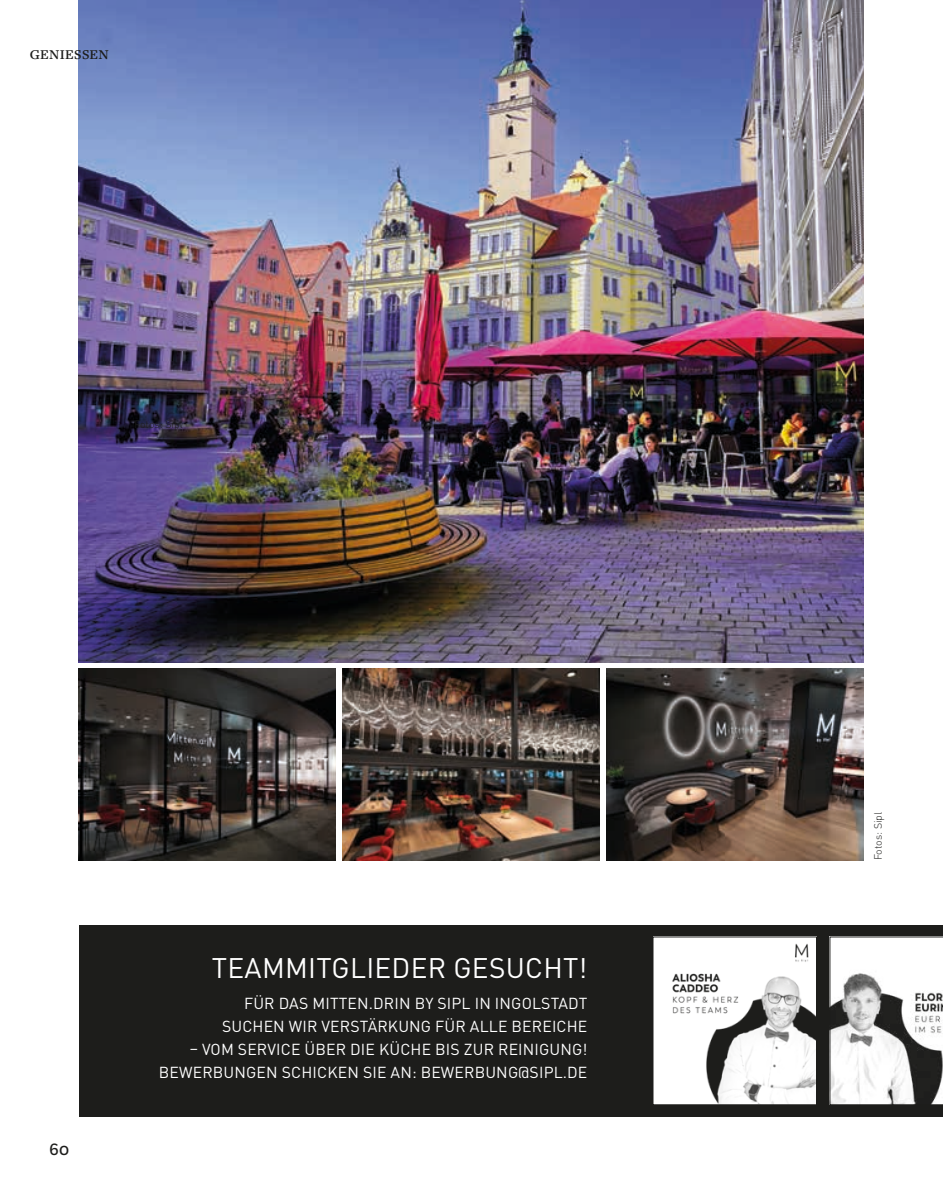
<style>
.page{position:relative;width:943px;height:1191px;background:#fff}
.page>*{position:absolute;margin:0;border:0;box-sizing:border-box;transform-origin:0 0}
.t1{font:28px "DIN Pro";letter-spacing:.01em;color:#fff}
.t2{font:500 17.5px "Zilla Slab";color:#1d1d1b}
.t3{font:15.75px/22.8px "DIN Pro";letter-spacing:.01em;color:#fff;text-align:right}
.t4{font:600 14px "Freight Text Pro";letter-spacing:.02em;color:#1d1d1b}
.t5{font:300 10.5px "DIN Pro";color:#1d1d1b}
</style>
<div class="page">
<div style="left:79px;top:925px;width:864px;height:191px;background:#1d1d1b"></div>
<img style="left:78px;top:0;width:785px;height:663px">
<img style="left:78px;top:669px;width:258px;height:191px">
<img style="left:342px;top:669px;width:258px;height:191px">
<img style="left:606px;top:669px;width:257px;height:191px">
<img style="left:654px;top:938px;width:160px;height:165px">
<div style="left:652px;top:936px;width:164px;height:169px;border:1px solid #1d1d1b"></div>
<svg style="left:829px;top:936px;width:114px;height:169px"></svg>
<p class="t4" style="left:30px;top:46px;width:81px">GENIESSEN</p>
<p class="t5" style="left:134px;top:417px;width:50px">Fotos: Sipl</p>
<p class="t2" style="left:50px;top:1139px;width:21px">60</p>
<h1 class="t1" style="left:212px;top:948px;width:377px">TEAMMITGLIEDER GESUCHT!</h1>
<p class="t3" style="left:222px;top:991px;width:367px">FÜR DAS MITTEN.DRIN BY SIPL IN INGOLSTADT<br>SUCHEN WIR VERSTÄRKUNG FÜR ALLE BEREICHE</p>
<p class="t3" style="left:159px;top:1037px;width:430px">– VOM SERVICE ÜBER DIE KÜCHE BIS ZUR REINIGUNG!<br>BEWERBUNGEN SCHICKEN SIE AN: BEWERBUNG@SIPL.DE</p>
<p class="t5" style="left:870px;top:860px;width:50px;rotate:-90deg">Fotos: Sipl</p>
</div>
